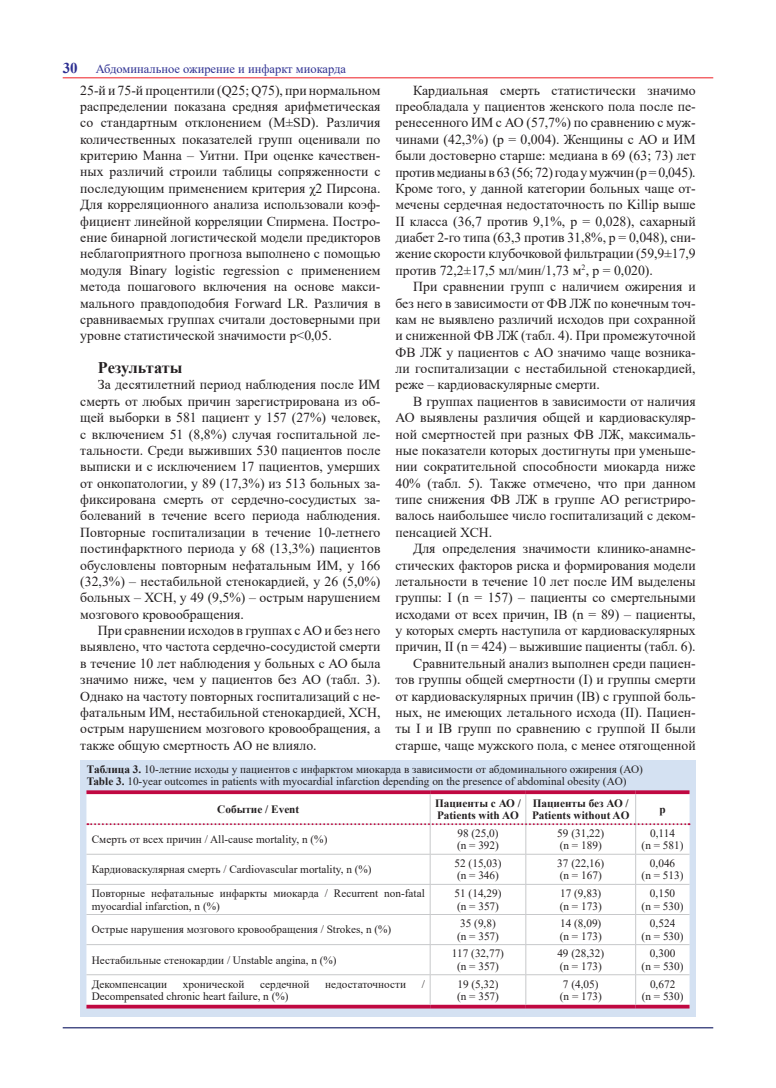
<style>
.page{position:relative;width:776px;height:1088px;background:#fff}
.page>*{position:absolute;margin:0;border:0;box-sizing:border-box;transform-origin:0 0}
.t1{font:700 16.25px "Times New Roman";letter-spacing:-.015em;color:#231f20}
.t2{font:13.75px/16.4px "Times New Roman";color:#231f20;text-align:justify}
.t3{font:12.5px "Times New Roman";color:#2e3092}
.t4{font:11.25px/12.5px "Times New Roman";color:#231f20}
.t5{font:700 11.25px/12.5px "Times New Roman";color:#231f20}
.s1{font-weight:700;font-size:15px}
.s2{font-weight:700}
</style>
<div class="page">
<hr style="left:63px;top:78px;width:650px;height:1px;background:#ee1d23">
<hr style="left:63px;top:1027px;width:650px;height:1px;background:#283071">
<div style="left:80px;top:760px;width:616px;height:256px;background:#d4e1f2"></div>
<div style="left:86px;top:794px;width:604px;height:211px;background:#fff"></div>
<hr style="left:86px;top:1005px;width:344px;height:3px;background:#c00841">
<hr style="left:430px;top:1005px;width:96px;height:3px;background:#c00841">
<hr style="left:526px;top:1005px;width:110px;height:3px;background:#c00841">
<hr style="left:636px;top:1005px;width:54px;height:3px;background:#c00841">
<svg style="left:86px;top:790px;width:344px;height:4px"></svg>
<svg style="left:430px;top:790px;width:96px;height:4px"></svg>
<svg style="left:526px;top:790px;width:110px;height:4px"></svg>
<svg style="left:636px;top:790px;width:54px;height:4px"></svg>
<hr style="left:86px;top:824px;width:344px;height:1px;background:#c7c8ca">
<hr style="left:86px;top:854px;width:344px;height:1px;background:#c7c8ca">
<hr style="left:430px;top:854px;width:96px;height:1px;background:#c7c8ca">
<hr style="left:526px;top:854px;width:110px;height:1px;background:#c7c8ca">
<hr style="left:636px;top:854px;width:54px;height:1px;background:#c7c8ca">
<hr style="left:86px;top:884px;width:344px;height:1px;background:#c7c8ca">
<hr style="left:430px;top:884px;width:96px;height:1px;background:#c7c8ca">
<hr style="left:526px;top:884px;width:110px;height:1px;background:#c7c8ca">
<hr style="left:636px;top:884px;width:54px;height:1px;background:#c7c8ca">
<hr style="left:86px;top:914px;width:344px;height:1px;background:#c7c8ca">
<hr style="left:430px;top:914px;width:96px;height:1px;background:#c7c8ca">
<hr style="left:526px;top:914px;width:110px;height:1px;background:#c7c8ca">
<hr style="left:636px;top:914px;width:54px;height:1px;background:#c7c8ca">
<hr style="left:86px;top:944px;width:344px;height:1px;background:#c7c8ca">
<hr style="left:430px;top:944px;width:96px;height:1px;background:#c7c8ca">
<hr style="left:526px;top:944px;width:110px;height:1px;background:#c7c8ca">
<hr style="left:636px;top:944px;width:54px;height:1px;background:#c7c8ca">
<hr style="left:86px;top:974px;width:344px;height:1px;background:#c7c8ca">
<hr style="left:430px;top:974px;width:96px;height:1px;background:#c7c8ca">
<hr style="left:526px;top:974px;width:110px;height:1px;background:#c7c8ca">
<hr style="left:636px;top:974px;width:54px;height:1px;background:#c7c8ca">
<hr style="left:430px;top:794px;width:1px;height:30px;background:#c7c8ca">
<hr style="left:526px;top:794px;width:1px;height:30px;background:#c7c8ca">
<hr style="left:635px;top:794px;width:1px;height:30px;background:#c7c8ca">
<hr style="left:430px;top:824px;width:1px;height:30px;background:#c7c8ca">
<hr style="left:526px;top:824px;width:1px;height:30px;background:#c7c8ca">
<hr style="left:635px;top:824px;width:1px;height:30px;background:#c7c8ca">
<hr style="left:430px;top:854px;width:1px;height:30px;background:#c7c8ca">
<hr style="left:526px;top:854px;width:1px;height:30px;background:#c7c8ca">
<hr style="left:635px;top:854px;width:1px;height:30px;background:#c7c8ca">
<svg style="left:430px;top:885px;width:1px;height:89px"></svg>
<svg style="left:526px;top:885px;width:1px;height:89px"></svg>
<svg style="left:635px;top:885px;width:1px;height:89px"></svg>
<hr style="left:430px;top:975px;width:1px;height:30px;background:#c7c8ca">
<hr style="left:526px;top:975px;width:1px;height:30px;background:#c7c8ca">
<hr style="left:635px;top:975px;width:1px;height:30px;background:#c7c8ca">
<svg style="left:87px;top:823px;width:603px;height:2px"></svg>
<p class="t3" style="left:63px;top:60px;width:285px"><span class="s1">30</span> Абдоминальное ожирение и инфаркт миокарда</p>
<p class="t2" style="left:80px;top:81px;width:302px">25-й и 75-й процентили (Q25; Q75), при нормальном распределении показана средняя арифметическая со стандартным отклонением (M±SD). Различия количественных показателей групп оценивали по критерию Манна – Уитни. При оценке качествен&shy;ных различий строили таблицы сопряженности с последующим применением критерия χ2 Пирсона.<br>Для корреляционного анализа использовали коэф&shy;фициент линейной корреляции Спирмена. Постро&shy;ение бинарной логистической модели предикторов неблагоприятного прогноза выполнено с помощью модуля Binary logistic regression с применением метода пошагового включения на основе макси&shy;мального правдоподобия Forward LR. Различия в сравниваемых группах считали достоверными при уровне статистической значимости р&lt;0,05.</p>
<p class="t1" style="left:98px;top:356px;width:86px">Результаты</p>
<p class="t2" style="left:80px;top:376px;width:302px;text-indent:18px">За десятилетний период наблюдения после ИМ смерть от любых причин зарегистрирована из об&shy;щей выборки в 581 пациент у 157 (27%) человек, с включением 51 (8,8%) случая госпитальной ле&shy;тальности. Cреди выживших 530 пациентов после выписки и с исключением 17 пациентов, умерших от онкопатологии, у 89 (17,3%) из 513 больных за&shy;фиксирована смерть от сердечно-сосудистых за&shy;болеваний в течение всего периода наблюдения.<br>Повторные госпитализации в течение 10-летнего постинфарктного периода у 68 (13,3%) пациентов обусловлены повторным нефатальным ИМ, у 166 (32,3%) – нестабильной стенокардией, у 26 (5,0%) больных – ХСН, у 49 (9,5%) – острым нарушением мозгового кровообращения.</p>
<p class="t2" style="left:80px;top:622px;width:302px;text-indent:18px">При сравнении исходов в группах с АО и без него выявлено, что частота сердечно-сосудистой смерти в течение 10 лет наблюдения у больных с АО была значимо ниже, чем у пациентов без АО (табл. 3).<br>Однако на частоту повторных госпитализаций с не&shy;фатальным ИМ, нестабильной стенокардией, ХСН, острым нарушением мозгового кровообращения, а также общую смертность АО не влияло.</p>
<p class="t2" style="left:396px;top:81px;width:302px;text-indent:18px">Кардиальная смерть статистически значимо преобладала у пациентов женского пола после пе&shy;ренесенного ИМ с АО (57,7%) по сравнению с муж&shy;чинами (42,3%) (p = 0,004). Женщины с АО и ИМ были достоверно старше: медиана в 69 (63; 73) лет против медианы в 63 (56; 72) года у мужчин (p = 0,045).<br>Кроме того, у данной категории больных чаще от&shy;мечены сердечная недостаточность по Killip выше II класса (36,7 против 9,1%, p = 0,028), сахарный диабет 2-го типа (63,3 против 31,8%, p = 0,048), сни&shy;жение скорости клубочковой фильтрации (59,9±17,9 против 72,2±17,5 мл/мин/1,73 м<sup>2</sup>, p = 0,020).</p>
<p class="t2" style="left:395px;top:278px;width:302px;text-indent:18px">При сравнении групп с наличием ожирения и без него в зависимости от ФВ ЛЖ по конечным точ&shy;кам не выявлено различий исходов при сохранной и сниженной ФВ ЛЖ (табл. 4). При промежуточной ФВ ЛЖ у пациентов с АО значимо чаще возника&shy;ли госпитализации с нестабильной стенокардией, реже – кардиоваскулярные смерти.</p>
<p class="t2" style="left:395px;top:392px;width:302px;text-indent:18px">В группах пациентов в зависимости от наличия АО выявлены различия общей и кардиоваскуляр&shy;ной смертностей при разных ФВ ЛЖ, максималь&shy;ные показатели которых достигнуты при уменьше&shy;нии сократительной способности миокарда ниже 40% (табл. 5). Также отмечено, что при данном типе снижения ФВ ЛЖ в группе АО регистриро&shy;валось наибольшее число госпитализаций с деком&shy;пенсацией ХСН.</p>
<p class="t2" style="left:395px;top:540px;width:302px;text-align:right">Для определения значимости клинико-анамне&shy;стических факторов риска и формирования модели летальности в течение 10 лет после ИМ выделены группы: I (n = 157) – пациенты со смертельными исходами от всех причин, IB (n = 89) – пациенты, у которых смерть наступила от кардиоваскулярных причин, II (n = 424) – выжившие пациенты (табл. 6).<br>Сравнительный анализ выполнен среди пациен&shy;тов группы общей смертности (I) и группы смерти от кардиоваскулярных причин (IB) с группой боль&shy;ных, не имеющих летального исхода (II). Пациен&shy;ты I и IB групп по сравнению с группой II были старше, чаще мужского пола, с менее отягощенной</p>
<p class="t4" style="left:87px;top:762px;width:558px"><span class="s2">Таблица 3.</span> 10-летние исходы у пациентов с инфарктом миокарда в зависимости от абдоминального ожирения (АО)<br><span class="s2">Table 3.</span> 10-year outcomes in patients with myocardial infarction depending on the presence of abdominal obesity (AO)</p>
<p class="t5" style="left:217px;top:802px;width:84px">Событие / Event</p>
<p class="t5" style="left:435px;top:796px;width:87px">Пациенты с АО /<br>Patients with AO</p>
<p class="t5" style="left:532px;top:796px;width:99px">Пациенты без АО /<br>Patients without AO</p>
<p class="t5" style="left:659px;top:802px;width:8px">р</p>
<p class="t4" style="left:92px;top:833px;width:237px">Смерть от всех причин / All-cause mortality, n (%)</p>
<p class="t4" style="left:457px;top:826px;width:43px">98 (25,0) (n = 392)</p>
<p class="t4" style="left:557px;top:826px;width:48px">59 (31,22) (n = 189)</p>
<p class="t4" style="left:642px;top:826px;width:43px;text-align:center">0,114<br>(n = 581)</p>
<p class="t4" style="left:92px;top:863px;width:281px">Кардиоваскулярная смерть / Cardiovascular mortality, n (%)</p>
<p class="t4" style="left:455px;top:856px;width:48px">52 (15,03) (n = 346)</p>
<p class="t4" style="left:557px;top:856px;width:48px">37 (22,16) (n = 167)</p>
<p class="t4" style="left:642px;top:856px;width:43px;text-align:center">0,046<br>(n = 513)</p>
<p class="t4" style="left:92px;top:887px;width:335px">Повторные нефатальные инфаркты миокарда / Recurrent non-fatal myocardial infarction, n (%)</p>
<p class="t4" style="left:455px;top:887px;width:48px">51 (14,29) (n = 357)</p>
<p class="t4" style="left:560px;top:887px;width:43px">17 (9,83) (n = 173)</p>
<p class="t4" style="left:642px;top:887px;width:43px;text-align:center">0,150<br>(n = 530)</p>
<p class="t4" style="left:92px;top:923px;width:301px">Острые нарушения мозгового кровообращения / Strokes, n (%)</p>
<p class="t4" style="left:457px;top:917px;width:43px">35 (9,8) (n = 357)</p>
<p class="t4" style="left:560px;top:917px;width:43px">14 (8,09) (n = 173)</p>
<p class="t4" style="left:642px;top:917px;width:43px;text-align:center">0,524<br>(n = 530)</p>
<p class="t4" style="left:92px;top:953px;width:246px">Нестабильные стенокардии / Unstable angina, n (%)</p>
<p class="t4" style="left:452px;top:947px;width:54px;text-align:center">117 (32,77) (n = 357)</p>
<p class="t4" style="left:557px;top:947px;width:48px">49 (28,32) (n = 173)</p>
<p class="t4" style="left:642px;top:947px;width:43px;text-align:center">0,300<br>(n = 530)</p>
<p class="t4" style="left:92px;top:977px;width:77px">Декомпенсации</p>
<p class="t4" style="left:183px;top:977px;width:63px">хронической</p>
<p class="t4" style="left:260px;top:977px;width:51px">сердечной</p>
<p class="t4" style="left:325px;top:977px;width:82px">недостаточности</p>
<p class="t4" style="left:422px;top:977px;width:5px">/</p>
<p class="t4" style="left:92px;top:989px;width:198px">Decompensated chronic heart failure, n (%)</p>
<p class="t4" style="left:457px;top:977px;width:43px">19 (5,32) (n = 357)</p>
<p class="t4" style="left:560px;top:977px;width:43px">7 (4,05) (n = 173)</p>
<p class="t4" style="left:642px;top:977px;width:43px;text-align:center">0,672<br>(n = 530)</p>
</div>
